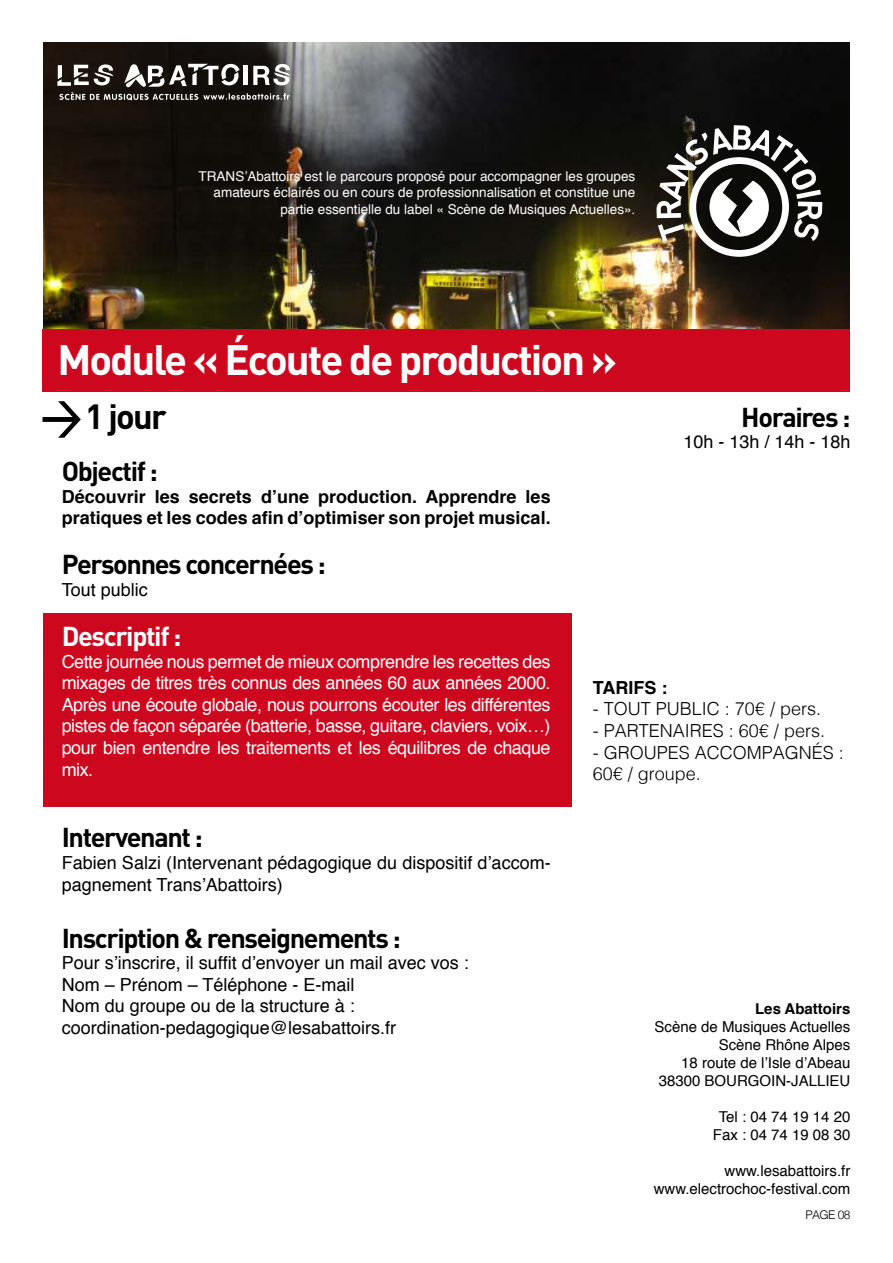
<style>
.page{position:relative;width:893px;height:1263px;background:#fff}
.page>*{position:absolute;margin:0;border:0;box-sizing:border-box;transform-origin:0 0}
.t1{font:700 42px "DIN";letter-spacing:-.05em;color:#fff}
.t2{font:700 34.5px "DIN";color:#000}
.t3{font:700 27px "DIN";letter-spacing:-.05em;color:#000}
.t4{font:700 27px "DIN";letter-spacing:-.05em;color:#fff}
.t5{font:18px/21.6px "Helvetica";letter-spacing:-.025em;color:#fff;text-align:justify}
.t6{font:18px/21.6px "Helvetica";color:#000}
.t7{font:700 18px/21.6px "Helvetica";color:#000}
.t8{font:300 18px/21.6px "Helvetica";color:#000}
.t9{font:15px/18px "Helvetica";color:#000;text-align:right}
.t10{font:700 15px "Helvetica";color:#000}
.t11{font:13.5px/16.2px "Helvetica";color:#fff;text-align:right}
.t12{font:300 12px "Helvetica";letter-spacing:-.05em;color:#000}
</style>
<div class="page">
<div style="left:43px;top:614px;width:528px;height:193px;background:#cd071e"></div>
<img style="left:43px;top:43px;width:807px;height:287px">
<div style="left:43px;top:330px;width:807px;height:62px;background:#cd071e"></div>
<svg style="left:57px;top:64px;width:233px;height:36px"></svg>
<svg style="left:43px;top:401px;width:38px;height:37px"></svg>
<svg style="left:656px;top:125px;width:166px;height:132px"></svg>
<p class="t11" style="left:199px;top:169px;width:438px">TRANS’Abattoirs est le parcours proposé pour accompagner les groupes amateurs éclairés ou en cours de professionnalisation et constitue une partie essentielle du label « Scène de Musiques Actuelles».</p>
<h1 class="t1" style="left:57px;top:332px;width:561px">Module « Écoute de production »</h1>
<h2 class="t2" style="left:85px;top:394px;width:83px">1 jour</h2>
<h3 class="t3" style="left:62px;top:454px;width:98px">Objectif :</h3>
<p class="t7" style="left:62px;top:486px;width:490px">Découvrir les secrets d’une production. Apprendre les pratiques et les codes afin d’optimiser son projet musical.</p>
<h3 class="t3" style="left:62px;top:547px;width:266px">Personnes concernées :</h3>
<p class="t6" style="left:62px;top:579px;width:88px">Tout public</p>
<h3 class="t4" style="left:62px;top:619px;width:121px">Descriptif :</h3>
<p class="t5" style="left:62px;top:651px;width:490px">Cette journée nous permet de mieux comprendre les recettes des mixages de titres très connus des années 60 aux années 2000.<br>Après une écoute globale, nous pourrons écouter les différentes pistes de façon séparée (batterie, basse, guitare, claviers, voix…) pour bien entendre les traitements et les équilibres de chaque mix.</p>
<h3 class="t3" style="left:741px;top:399px;width:111px">Horaires :</h3>
<p class="t6" style="left:683px;top:432px;width:169px">10h - 13h / 14h - 18h</p>
<p class="t7" style="left:593px;top:677px;width:76px">TARIFS :</p>
<p class="t8" style="left:593px;top:697px;width:230px">- TOUT PUBLIC : 70€ / pers.</p>
<p class="t8" style="left:593px;top:718px;width:234px">- PARTENAIRES : 60€ / pers.</p>
<p class="t8" style="left:593px;top:740px;width:253px">- GROUPES ACCOMPAGNÉS :<br>60€ / groupe.</p>
<h3 class="t3" style="left:62px;top:820px;width:143px">Intervenant :</h3>
<p class="t6" style="left:62px;top:852px;width:490px">Fabien Salzi (Intervenant pédagogique du dispositif d’accom&shy;pagnement Trans’Abattoirs)</p>
<h3 class="t3" style="left:62px;top:920px;width:341px">Inscription &amp; renseignements :</h3>
<p class="t6" style="left:62px;top:953px;width:409px">Pour s’inscrire, il suffit d’envoyer un mail avec vos :<br>Nom – Prénom – Téléphone - E-mail<br>Nom du groupe ou de la structure à : coordination-pedagogique@lesabattoirs.fr</p>
<p class="t10" style="left:755px;top:997px;width:97px">Les Abattoirs</p>
<p class="t9" style="left:654px;top:1018px;width:197px">Scène de Musiques Actuelles<br>Scène Rhône Alpes<br>18 route de l’Isle d’Abeau<br>38300 BOURGOIN-JALLIEU</p>
<p class="t9" style="left:713px;top:1108px;width:139px;text-align:center">Tel : 04 74 19 14 20<br>Fax : 04 74 19 08 30</p>
<p class="t9" style="left:654px;top:1162px;width:198px">www.lesabattoirs.fr www.electrochoc-festival.com</p>
<p class="t12" style="left:805px;top:1205px;width:47px">PAGE 08</p>
</div>
